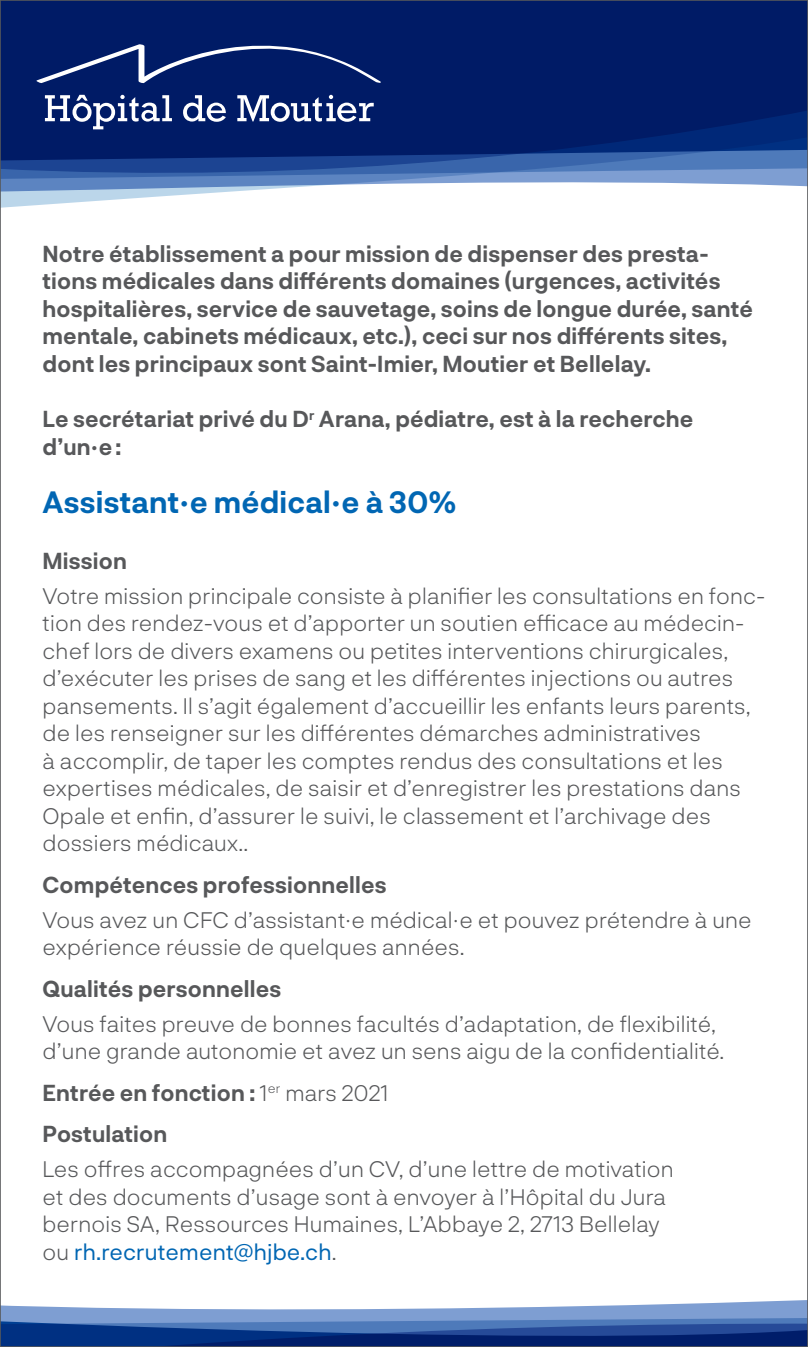
<style>
.page{position:relative;width:808px;height:1347px;background:#fff}
.page>*{position:absolute;margin:0;border:0;box-sizing:border-box;transform-origin:0 0}
.TXT_COURANT{font:700 30px "Neurial Grotesk";letter-spacing:.01em;color:#0166b3}
.TXT_COURANT-2{font:300 22.5px/27.5px "Neurial Grotesk";letter-spacing:.01em;color:#57585a}
.TXT_COURANT-3{font:700 22.5px/27.5px "Neurial Grotesk";letter-spacing:.01em;color:#57585a}
.s1{font-weight:300}
.s2{font-weight:400;color:#0166b3}
</style>
<div class="page">
<svg style="left:2px;top:179px;width:804px;height:29px"></svg>
<svg style="left:2px;top:161px;width:804px;height:18px;background:#456db0"></svg>
<svg style="left:2px;top:2px;width:804px;height:159px;background:#021e69"></svg>
<svg style="left:2px;top:1300px;width:804px;height:13px"></svg>
<svg style="left:2px;top:1313px;width:804px;height:31px;background:#355ba0"></svg>
<svg style="left:37px;top:42px;width:344px;height:41px;background:#1a3275"></svg>
<svg style="left:45px;top:95px;width:127px;height:34px"></svg>
<svg style="left:183px;top:95px;width:43px;height:27px"></svg>
<svg style="left:237px;top:95px;width:137px;height:27px"></svg>
<p class="TXT_COURANT-3" style="left:43px;top:238px;width:712px">Notre établissement a pour mission de dispenser des presta&shy;tions médicales dans différents domaines (urgences, activités hospitalières, service de sauvetage, soins de longue durée, santé mentale, cabinets médicaux, etc.), ceci sur nos différents sites, dont les principaux sont Saint-Imier, Moutier et Bellelay.</p>
<p class="TXT_COURANT-3" style="left:43px;top:404px;width:652px">Le secrétariat privé du D<sup>r</sup> Arana, pédiatre, est à la recherche d’un·e:</p>
<p class="TXT_COURANT" style="left:43px;top:481px;width:415px">Assistant·e médical·e à 30%</p>
<p class="TXT_COURANT-3" style="left:43px;top:546px;width:86px">Mission</p>
<p class="TXT_COURANT-2" style="left:43px;top:581px;width:724px">Votre mission principale consiste à planifier les consultations en fonc&shy;tion des rendez-vous et d’apporter un soutien efficace au médecin&shy;chef lors de divers examens ou petites interventions chirurgicales, d’exécuter les prises de sang et les différentes injections ou autres pansements. Il s’agit également d’accueillir les enfants leurs parents, de les renseigner sur les différentes démarches administratives<br>à accomplir, de taper les comptes rendus des consultations et les expertises médicales, de saisir et d’enregistrer les prestations dans Opale et enfin, d’assurer le suivi, le classement et l’archivage des dossiers médicaux..</p>
<p class="TXT_COURANT-3" style="left:43px;top:870px;width:346px">Compétences professionnelles</p>
<p class="TXT_COURANT-2" style="left:43px;top:905px;width:711px">Vous avez un CFC d’assistant·e médical·e et pouvez prétendre à une expérience réussie de quelques années.</p>
<p class="TXT_COURANT-3" style="left:43px;top:973px;width:240px">Qualités personnelles</p>
<p class="TXT_COURANT-2" style="left:43px;top:1008px;width:683px">Vous faites preuve de bonnes facultés d’adaptation, de flexibilité, d’une grande autonomie et avez un sens aigu de la confidentialité.</p>
<p class="TXT_COURANT-3" style="left:43px;top:1077px;width:347px">Entrée en fonction : <span class="s1">1</span><sup>er</sup> <span class="s1">mars 2021</span></p>
<p class="TXT_COURANT-3" style="left:43px;top:1119px;width:126px">Postulation</p>
<p class="TXT_COURANT-2" style="left:43px;top:1154px;width:633px">Les offres accompagnées d’un CV, d’une lettre de motivation et des documents d’usage sont à envoyer à l’Hôpital du Jura bernois SA, Ressources Humaines, L’Abbaye 2, 2713 Bellelay ou <span class="s2">rh.recrutement@hjbe.ch</span>.</p>
</div>
